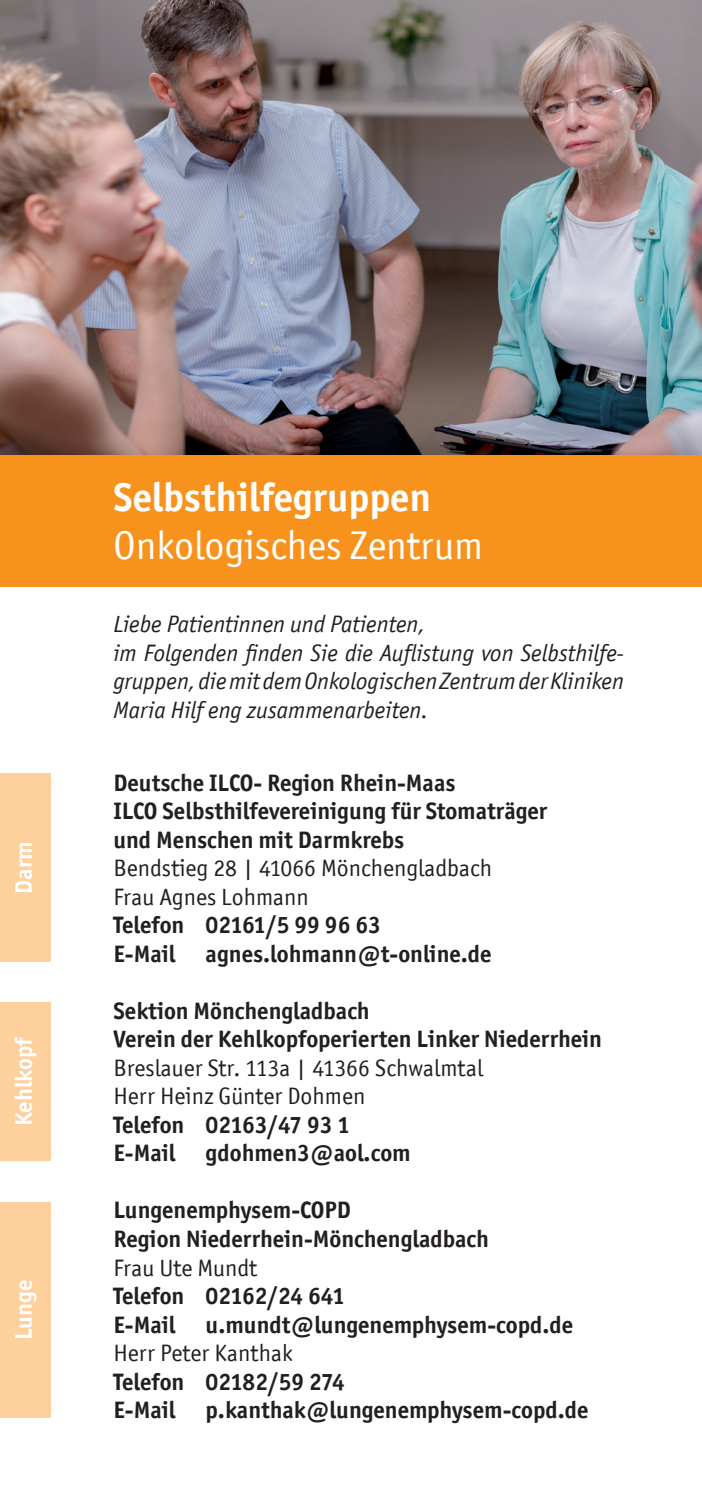
<style>
.page{position:relative;width:702px;height:1489px;background:#fff}
.page>*{position:absolute;margin:0;border:0;box-sizing:border-box;transform-origin:0 0}
.t1{font:40px "Officina San ITC";color:#fff}
.t2{font:700 40px "Officina San ITC";color:#fff}
.t3{font:700 23.75px/28.5px "Officina San ITC";color:#231f20}
.t4{font:italic 23.75px/28.5px "Officina San ITC";color:#231f20}
.t5{font:23.75px/28.5px "Officina San ITC";color:#231f20}
.t6{font:700 23.75px "Officina San ITC";color:#fff}
</style>
<div class="page">
<img style="left:0;top:0;width:702px;height:455px">
<div style="left:0;top:455px;width:702px;height:131px;background:#f7931d"></div>
<div style="left:0;top:773px;width:50px;height:188px;background:#fdd09e"></div>
<div style="left:0;top:1002px;width:50px;height:159px;background:#fdd09e"></div>
<div style="left:0;top:1202px;width:50px;height:215px;background:#fdd09e"></div>
<p class="t6" style="left:9px;top:894px;width:54px;rotate:-90deg">Darm</p>
<p class="t6" style="left:9px;top:1126px;width:91px;rotate:-90deg">Kehlkopf</p>
<p class="t6" style="left:9px;top:1339px;width:62px;rotate:-90deg">Lunge</p>
<h1 class="t2" style="left:113px;top:473px;width:319px">Selbsthilfegruppen</h1>
<h1 class="t1" style="left:113px;top:522px;width:371px">Onkologisches Zentrum</h1>
<p class="t4" style="left:113px;top:610px;width:512px">Liebe Patientinnen und Patienten,<br>im Folgenden finden Sie die Auflistung von Selbsthilfe&shy;gruppen, die mit dem Onkologischen Zentrum der Kliniken Maria Hilf eng zusammenarbeiten.</p>
<p class="t3" style="left:113px;top:768px;width:435px">Deutsche ILCO- Region Rhein-Maas<br>ILCO Selbsthilfevereinigung für Stomaträger und Menschen mit Darmkrebs</p>
<p class="t5" style="left:113px;top:853px;width:380px">Bendstieg 28 | 41066 Mönchengladbach<br>Frau Agnes Lohmann</p>
<p class="t3" style="left:113px;top:910px;width:269px">Telefon 02161/5 99 96 63<br>E-Mail</p>
<p class="t3" style="left:206px;top:939px;width:287px">agnes.lohmann@t-online.de</p>
<p class="t3" style="left:113px;top:996px;width:490px">Sektion Mönchengladbach<br>Verein der Kehlkopfoperierten Linker Niederrhein</p>
<p class="t5" style="left:113px;top:1053px;width:371px">Breslauer Str. 113a | 41366 Schwalmtal<br>Herr Heinz Günter Dohmen</p>
<p class="t3" style="left:113px;top:1110px;width:238px">Telefon 02163/47 93 1<br>E-Mail</p>
<p class="t3" style="left:206px;top:1138px;width:206px">gdohmen3@aol.com</p>
<p class="t3" style="left:113px;top:1195px;width:377px">Lungenemphysem-COPD<br>Region Niederrhein-Mönchengladbach</p>
<p class="t5" style="left:113px;top:1252px;width:145px">Frau Ute Mundt</p>
<p class="t3" style="left:113px;top:1281px;width:233px">Telefon 02162/24 641<br>E-Mail</p>
<p class="t3" style="left:206px;top:1309px;width:369px">u.mundt@lungenemphysem-copd.de</p>
<p class="t5" style="left:113px;top:1338px;width:181px">Herr Peter Kanthak</p>
<p class="t3" style="left:113px;top:1366px;width:233px">Telefon 02182/59 274<br>E-Mail</p>
<p class="t3" style="left:206px;top:1395px;width:384px">p.kanthak@lungenemphysem-copd.de</p>
</div>
